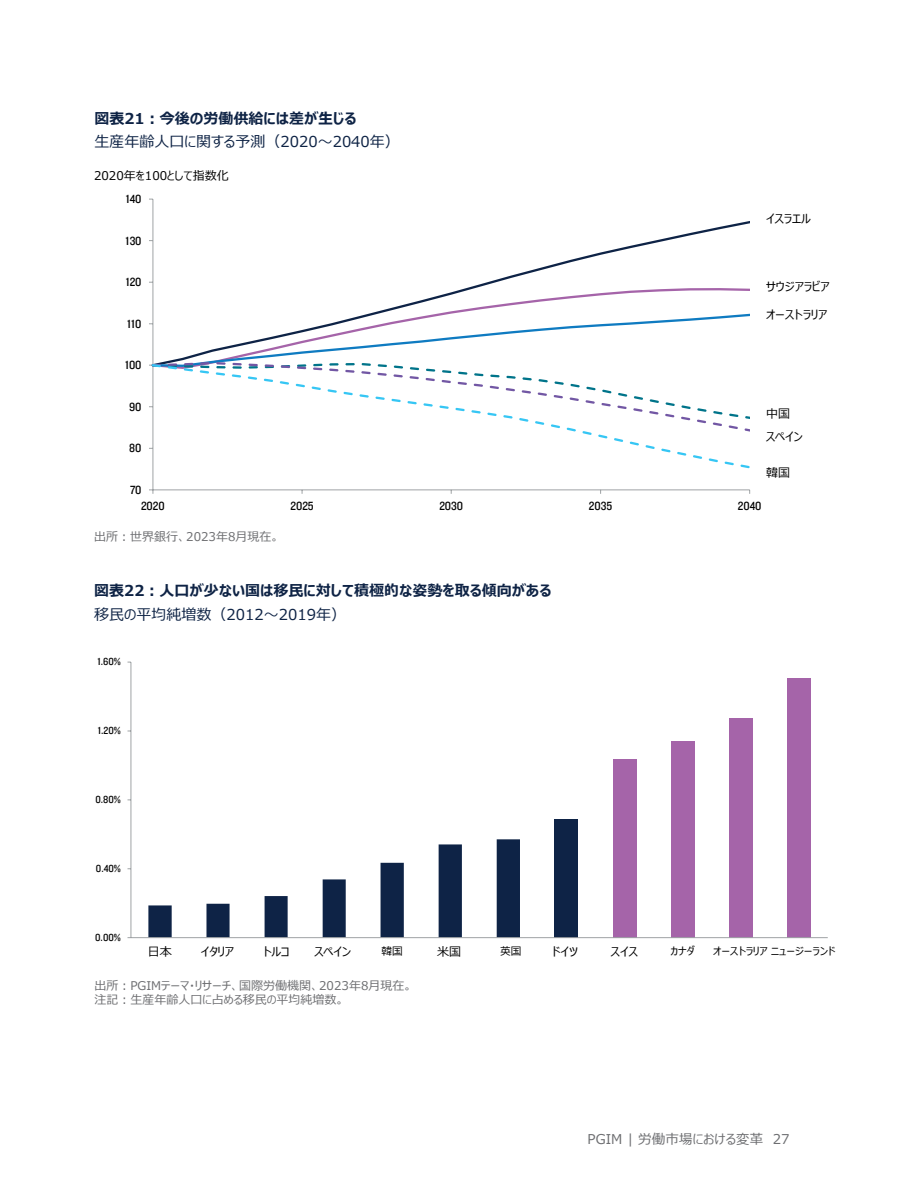
<style>
.page{position:relative;width:918px;height:1188px;background:#fff}
.page>*{position:absolute;margin:0;border:0;box-sizing:border-box;transform-origin:0 0}
.Footer_Text{font:700 15px/23.4px "Meiryo UI";color:#0e2345}
.t1{font:15px/23.4px "Meiryo UI";color:#0e2345}
.t2{font:13.5px "Meiryo UI";letter-spacing:.01em;color:#6d6e71}
.t3{font:12.3px "Knockout 30 Junior Welterwt";color:#000}
.Footer_Text-2{font:12px/14px "Meiryo UI";color:#6d6e71}
.t4{font:12px/23.1px "Meiryo UI";color:#000}
.Footer_Text-3{font:10.65px "Knockout 30 Junior Welterwt";color:#000}
.t5{font:10.65px "Meiryo UI";color:#000}
.s1{font-weight:700}
.s2{font-weight:400}
</style>
<div class="page">
<svg style="left:149px;top:489px;width:5px;height:5px"></svg>
<svg style="left:152px;top:199px;width:598px;height:88px"></svg>
<svg style="left:152px;top:287px;width:598px;height:9px"></svg>
<svg style="left:149px;top:296px;width:601px;height:70px"></svg>
<svg style="left:152px;top:364px;width:598px;height:126px"></svg>
<div style="left:555px;top:819px;width:23px;height:119px;background:#0e2346"></div>
<div style="left:613px;top:759px;width:23px;height:179px;background:#a564a9"></div>
<div style="left:671px;top:741px;width:23px;height:197px;background:#a564a9"></div>
<div style="left:729px;top:718px;width:23px;height:220px;background:#a564a9"></div>
<div style="left:787px;top:678px;width:23px;height:260px;background:#a564a9"></div>
<svg style="left:148px;top:839px;width:372px;height:98px"></svg>
<hr style="left:131px;top:662px;width:1px;height:276px;background:#9fa3a5">
<hr style="left:131px;top:937px;width:697px;height:1px;background:#9fa3a5">
<p class="t1" style="left:94px;top:107px;width:307px"><span class="s1">図表21︓今後の労働供給には差が生じる<br></span>生産年齢人口に関する予測（2020～2040年）</p>
<p class="t4" style="left:94px;top:165px;width:136px">2020年を100として指数化</p>
<p class="t3" style="left:126px;top:191px;width:17px">140</p>
<p class="t3" style="left:126px;top:232px;width:17px">130</p>
<p class="t3" style="left:126px;top:274px;width:17px">120</p>
<p class="t3" style="left:127px;top:315px;width:16px">110</p>
<p class="t3" style="left:125px;top:357px;width:18px">100</p>
<p class="t3" style="left:129px;top:399px;width:14px">90</p>
<p class="t3" style="left:129px;top:440px;width:14px">80</p>
<p class="t3" style="left:130px;top:482px;width:13px">70</p>
<p class="t4" style="left:766px;top:208px;width:47px">イスラエル</p>
<p class="t4" style="left:766px;top:275px;width:65px">サウジアラビア</p>
<p class="t4" style="left:766px;top:304px;width:63px">オーストラリア</p>
<p class="t4" style="left:766px;top:403px;width:38px">中国<br>スペイン</p>
<p class="t4" style="left:766px;top:462px;width:25px">韓国</p>
<p class="t3" style="left:141px;top:498px;width:25px">2020</p>
<p class="t3" style="left:290px;top:498px;width:25px">2025</p>
<p class="t3" style="left:439px;top:498px;width:25px">2030</p>
<p class="t3" style="left:589px;top:498px;width:25px">2035</p>
<p class="t3" style="left:738px;top:498px;width:25px">2040</p>
<p class="Footer_Text-2" style="left:94px;top:530px;width:187px">出所︓世界銀行、2023年8月現在。</p>
<p class="Footer_Text" style="left:94px;top:580px;width:459px">図表22︓人口が少ない国は移民に対して積極的な姿勢を取る傾向がある<span class="s2">移民の平均純増数（2012～2019年）</span></p>
<p class="Footer_Text-3" style="left:97px;top:655px;width:25px">1.60%</p>
<p class="Footer_Text-3" style="left:98px;top:724px;width:25px">1.20%</p>
<p class="Footer_Text-3" style="left:95px;top:792px;width:27px">0.80%</p>
<p class="Footer_Text-3" style="left:96px;top:861px;width:26px">0.40%</p>
<p class="Footer_Text-3" style="left:95px;top:930px;width:27px">0.00%</p>
<p class="t4" style="left:148px;top:941px;width:26px">日本</p>
<p class="t4" style="left:201px;top:941px;width:35px">イタリア</p>
<p class="t4" style="left:263px;top:941px;width:28px">トルコ</p>
<p class="t4" style="left:314px;top:941px;width:38px">スペイン</p>
<p class="t5" style="left:382px;top:944px;width:23px">韓国</p>
<p class="t4" style="left:437px;top:941px;width:26px">米国</p>
<p class="t5" style="left:500px;top:944px;width:23px">英国</p>
<p class="t4" style="left:552px;top:941px;width:28px">ドイツ</p>
<p class="t4" style="left:611px;top:941px;width:29px">スイス</p>
<p class="t5" style="left:671px;top:944px;width:25px">カナダ</p>
<p class="t5" style="left:713px;top:944px;width:124px">オーストラリアニュージーランド</p>
<p class="Footer_Text-2" style="left:94px;top:979px;width:319px">出所︓PGIMテーマ・リサーチ、国際労働機関、2023年8月現在。注記︓生産年齢人口に占める移民の平均純増数。</p>
<p class="t2" style="left:588px;top:1129px;width:204px">PGIM | 労働市場における変革 27</p>
</div>
